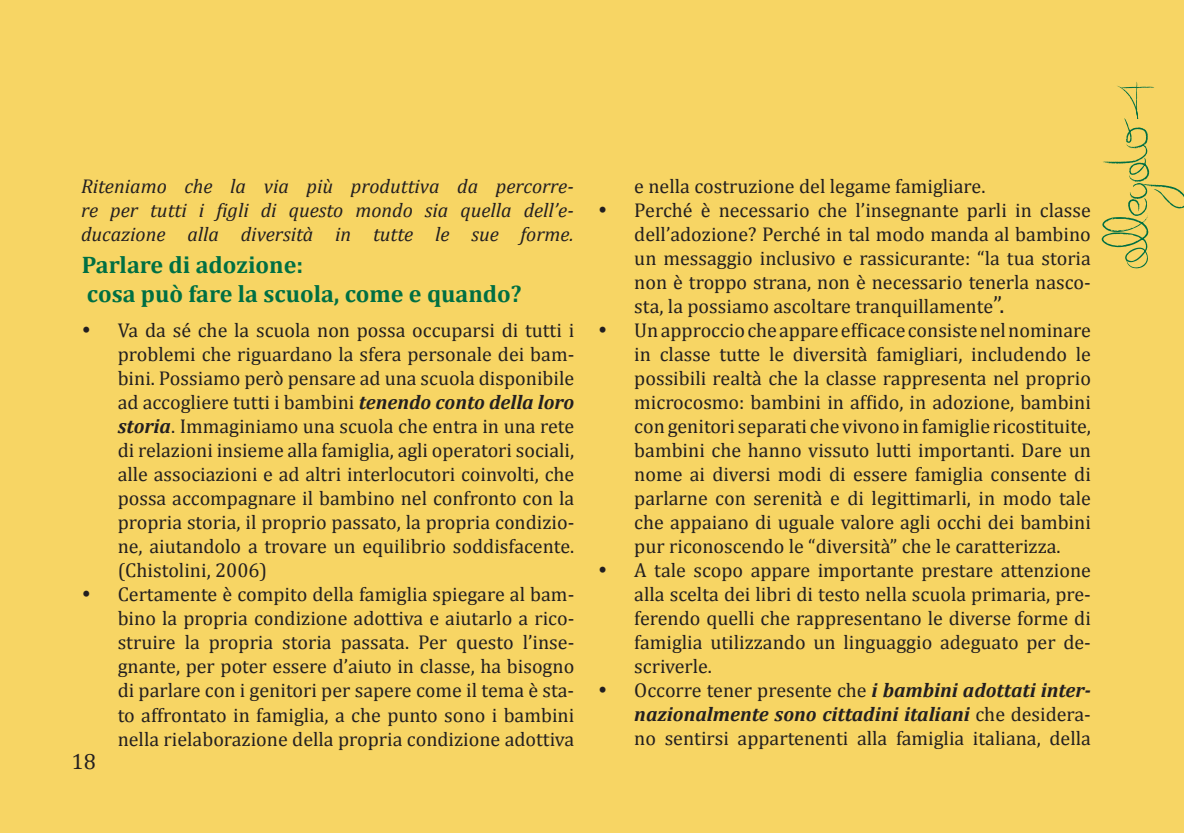
<style>
.page{position:relative;width:1184px;height:833px;background:#fff}
.page>*{position:absolute;margin:0;border:0;box-sizing:border-box;transform-origin:0 0}
.t1{font:700 24px/28.8px "Cambria";color:#006f43}
.t2{font:22px "Cambria";color:#231f20}
.t3{font:20px/24px "Cambria";color:#231f20}
.t4{font:italic 20px/24px "Cambria";color:#231f20;text-align:justify}
.s1{font-weight:700;font-style:italic}
.s2{font-size:24px}
</style>
<div class="page">
<div style="left:0;top:0;width:1184px;height:832px;background:#f7d564"></div>
<svg style="left:1102px;top:82px;width:82px;height:186px"></svg>
<p class="t4" style="left:81px;top:173px;width:494px">Riteniamo che la via più produttiva da percorre&shy;re per tutti i figli di questo mondo sia quella dell’e&shy;ducazione alla diversità in tutte le sue forme.</p>
<p class="t1" style="left:82px;top:249px;width:441px">Parlare di adozione:<br>cosa può fare la scuola, come e quando?</p>
<p class="t3" style="left:118px;top:318px;width:458px">Va da sé che la scuola non possa occuparsi di tutti i problemi che riguardano la sfera personale dei bam&shy;bini. Possiamo però pensare ad una scuola disponibile ad accogliere tutti i bambini <span class="s1">tenendo conto della loro storia</span>. Immaginiamo una scuola che entra in una rete di relazioni insieme alla famiglia, agli operatori sociali, alle associazioni e ad altri interlocutori coinvolti, che possa accompagnare il bambino nel confronto con la propria storia, il proprio passato, la propria condizio&shy;ne, aiutandolo a trovare un equilibrio soddisfacente. (Chistolini, 2006)<br>Certamente è compito della famiglia spiegare al bam&shy;bino la propria condizione adottiva e aiutarlo a rico&shy;struire la propria storia passata. Per questo l’inse&shy;gnante, per poter essere d’aiuto in classe, ha bisogno di parlare con i genitori per sapere come il tema è sta&shy;to affrontato in famiglia, a che punto sono i bambini nella rielaborazione della propria condizione adottiva</p>
<p class="t2" style="left:71px;top:748px;width:26px">18</p>
<p class="t3" style="left:634px;top:174px;width:458px">e nella costruzione del legame famigliare.<br>Perché è necessario che l’insegnante parli in classe dell’adozione? Perché in tal modo manda al bambino un messaggio inclusivo e rassicurante: “la tua storia non è troppo strana, non è necessario tenerla nasco&shy;sta, la possiamo ascoltare tranquillamente<span class="s2">”.<br></span>Un approccio che appare efficace consiste nel nominare in classe tutte le diversità famigliari, includendo le possibili realtà che la classe rappresenta nel proprio microcosmo: bambini in affido, in adozione, bambini con genitori separati che vivono in famiglie ricostituite, bambini che hanno vissuto lutti importanti. Dare un nome ai diversi modi di essere famiglia consente di parlarne con serenità e di legittimarli, in modo tale che appaiano di uguale valore agli occhi dei bambini pur riconoscendo le “diversità” che le caratterizza.<br>A tale scopo appare importante prestare attenzione alla scelta dei libri di testo nella scuola primaria, pre&shy;ferendo quelli che rappresentano le diverse forme di famiglia utilizzando un linguaggio adeguato per de&shy;scriverle.<br>Occorre tener presente che <span class="s1">i bambini adottati inter&shy;nazionalmente sono cittadini italiani</span> che desidera&shy;no sentirsi appartenenti alla famiglia italiana, della</p>
</div>
